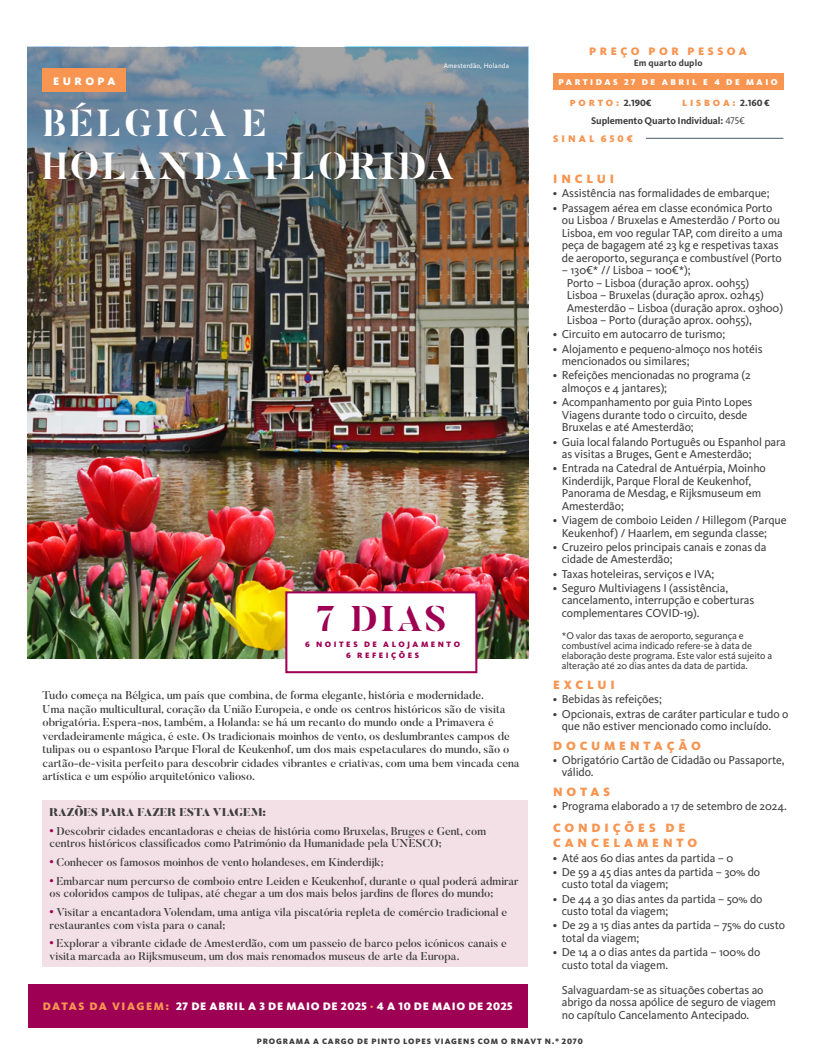
<style>
.page{position:relative;width:833px;height:1063px;background:#fff}
.page>*{position:absolute;margin:0;border:0;box-sizing:border-box;transform-origin:0 0}
.Titulo_branco{font:700 37.5px/43.8px "Butler Stencil";letter-spacing:.075em;color:#fff}
.Selo_Dias{font:700 35.5px "Butler Stencil";color:#9e0153}
.Bullets_Titulo{font:900 12.5px/15px "Kievit OT";letter-spacing:.31em;color:#f79551}
.t1{font:11.88px/12.5px "Kievit OT";letter-spacing:-.01em;color:#3e3e3f}
.Texto_Intro{font:500 11.25px/13.5px "Butler";color:#3e3e3f}
.Datas_Titulo{font:900 11.25px "Kievit OT";letter-spacing:.06em;color:#fff}
.Texto_Intro-2{font:900 11.25px "Butler";color:#3e3e3f}
.t2{font:900 11.25px "Kievit OT";letter-spacing:.31em;color:#f79551}
.Localizacao{font:900 11.25px "Kievit OT";letter-spacing:.305em;color:#fff}
.t3{font:10px/10px "Kievit OT";letter-spacing:-.01em;color:#3e3e3f}
.t4{font:700 10px "Kievit OT";letter-spacing:-.01em;color:#3e3e3f}
.t5{font:900 10px "Kievit OT";letter-spacing:.31em;color:#f79551}
.t6{font:900 9.38px "Kievit OT";letter-spacing:.31em;color:#f79551}
.t7{font:700 9.38px "Kievit OT";letter-spacing:.01em;color:#3e3e3f}
.t8{font:900 8.75px "Kievit OT";letter-spacing:.28em;color:#fff}
.t9{font:900 8.12px "Kievit OT";letter-spacing:.11em;color:#3e3e3f}
.Selo_alojamneto_refeicoes{font:900 8.12px/11.2px "Kievit OT";letter-spacing:.31em;color:#9e0153;text-align:center}
.Legenda{font:6.88px "Kievit OT";letter-spacing:.025em;color:#fff}
.s1{font-family:"Kievit OT";font-weight:900;font-size:15px;color:#9e0153}
.s2{color:#f79551}
.s3{font-weight:800;color:#3e3e3f}
.s4{font-weight:400}
</style>
<div class="page">
<img style="left:28px;top:47px;width:500px;height:611px">
<div style="left:42px;top:69px;width:84px;height:23px;background:#f79551"></div>
<div style="left:285px;top:591px;width:192px;height:82px;background:#fff;border:2px solid #9e0153"></div>
<div style="left:29px;top:984px;width:499px;height:44px;background:#9e0153"></div>
<div style="left:43px;top:801px;width:485px;height:166px;background:#f3e0e6"></div>
<hr style="left:646px;top:138px;width:137px;height:1px;background:#6b7a83">
<div style="left:553px;top:73px;width:230px;height:17px;background:#f79551"></div>
<p class="Localizacao" style="left:53px;top:74px;width:64px">EUROPA</p>
<p class="Legenda" style="left:444px;top:61px;width:67px">Amesterdão, Holanda</p>
<p class="Titulo_branco" style="left:43px;top:101px;width:413px">BÉLGICA E<br>HOLANDA FLORIDA</p>
<p class="Selo_Dias" style="left:316px;top:596px;width:132px">7 DIAS</p>
<p class="Selo_alojamneto_refeicoes" style="left:305px;top:639px;width:156px">6 NOITES DE ALOJAMENTO<br>6 REFEIÇÕES</p>
<p class="Texto_Intro" style="left:43px;top:689px;width:478px">Tudo começa na Bélgica, um país que combina, de forma elegante, história e modernidade.<br>Uma nação multicultural, coração da União Europeia, e onde os centros históricos são de visita obrigatória. Espera-nos, também, a Holanda: se há um recanto do mundo onde a Primavera é verdadeiramente mágica, é este. Os tradicionais moinhos de vento, os deslumbrantes campos de tulipas ou o espantoso Parque Floral de Keukenhof, um dos mais espetaculares do mundo, são o cartão-de-visita perfeito para descobrir cidades vibrantes e criativas, com uma bem vincada cena artística e um espólio arquitetónico valioso.</p>
<p class="Texto_Intro-2" style="left:50px;top:805px;width:218px">RAZÕES PARA FAZER ESTA VIAGEM:</p>
<p class="Texto_Intro" style="left:50px;top:825px;width:438px;line-height:12.5px"><span class="s1">·</span> Descobrir cidades encantadoras e cheias de história como Bruxelas, Bruges e Gent, com centros históricos classificados como Património da Humanidade pela UNESCO;</p>
<p class="Texto_Intro" style="left:50px;top:856px;width:335px"><span class="s1">·</span> Conhecer os famosos moinhos de vento holandeses, em Kinderdijk;</p>
<p class="Texto_Intro" style="left:50px;top:875px;width:470px;line-height:12.5px"><span class="s1">·</span> Embarcar num percurso de comboio entre Leiden e Keukenhof, durante o qual poderá admirar os coloridos campos de tulipas, até chegar a um dos mais belos jardins de flores do mundo;</p>
<p class="Texto_Intro" style="left:50px;top:906px;width:459px;line-height:12.5px"><span class="s1">·</span> Visitar a encantadora Volendam, uma antiga vila piscatória repleta de comércio tradicional e restaurantes com vista para o canal;</p>
<p class="Texto_Intro" style="left:50px;top:937px;width:459px;line-height:12.5px"><span class="s1">·</span> Explorar a vibrante cidade de Amesterdão, com um passeio de barco pelos icónicos canais e visita marcada ao Rijksmuseum, um dos mais renomados museus de arte da Europa.</p>
<p class="Datas_Titulo" style="left:43px;top:999px;width:471px"><span class="s2">DATAS DA VIAGEM:</span> 27 DE ABRIL A 3 DE MAIO DE 2025 <span class="s2">·</span> 4 A 10 DE MAIO DE 2025</p>
<p class="t2" style="left:589px;top:44px;width:159px">PREÇO POR PESSOA</p>
<p class="t7" style="left:634px;top:57px;width:70px">Em quarto duplo</p>
<p class="t8" style="left:558px;top:77px;width:221px">PARTIDAS 27 DE ABRIL E 4 DE MAIO</p>
<p class="t6" style="left:682px;top:98px;width:89px">LISBOA: <span class="s3">2.160 €</span></p>
<p class="t6" style="left:570px;top:98px;width:83px">P O RT O : <span class="s3">2.190€</span></p>
<p class="t4" style="left:591px;top:114px;width:155px">Suplemento Quarto Individual: <span class="s4">475€</span></p>
<p class="t5" style="left:553px;top:133px;width:81px">SINAL 650€</p>
<p class="Bullets_Titulo" style="left:553px;top:171px;width:63px">INCLUI</p>
<p class="t1" style="left:553px;top:187px;width:218px">• Assistência nas formalidades de embarque;</p>
<p class="t1" style="left:562px;top:201px;width:222px;text-indent:-9px">• Passagem aérea em classe económica Porto ou Lisboa / Bruxelas e Amesterdão / Porto ou Lisboa, em voo regular TAP, com direito a uma peça de bagagem até 23 kg e respetivas taxas de aeroporto, segurança e combustível (Porto</p>
<p class="t1" style="left:567px;top:264px;width:218px;text-indent:-5px">– 130€* // Lisboa – 100€*);<br>Porto – Lisboa (duração aprox. 00h55)<br>Lisboa – Bruxelas (duração aprox. 02h45)<br>Amesterdão – Lisboa (duração aprox. 03h00)<br>Lisboa – Porto (duração aprox. 00h55),</p>
<p class="t1" style="left:553px;top:328px;width:174px">• Circuito em autocarro de turismo;</p>
<p class="t1" style="left:562px;top:342px;width:202px;text-indent:-9px">• Alojamento e pequeno-almoço nos hotéis mencionados ou similares;</p>
<p class="t1" style="left:562px;top:369px;width:191px;text-indent:-9px">• Refeições mencionadas no programa (2 almoços e 4 jantares);</p>
<p class="t1" style="left:562px;top:396px;width:192px;text-indent:-9px">• Acompanhamento por guia Pinto Lopes<br>Viagens durante todo o circuito, desde<br>Bruxelas e até Amesterdão;</p>
<p class="t1" style="left:562px;top:435px;width:226px;text-indent:-9px">• Guia local falando Português ou Espanhol para as visitas a Bruges, Gent e Amesterdão;</p>
<p class="t1" style="left:562px;top:462px;width:206px;text-indent:-9px">• Entrada na Catedral de Antuérpia, Moinho Kinderdijk, Parque Floral de Keukenhof, Panorama de Mesdag, e Rijksmuseum em Amesterdão;</p>
<p class="t1" style="left:562px;top:514px;width:226px;text-indent:-9px">• Viagem de comboio Leiden / Hillegom (Parque<br>Keukenhof) / Haarlem, em segunda classe;</p>
<p class="t1" style="left:562px;top:541px;width:206px;text-indent:-9px">• Cruzeiro pelos principais canais e zonas da cidade de Amesterdão;</p>
<p class="t1" style="left:553px;top:567px;width:163px">• Taxas hoteleiras, serviços e IVA;</p>
<p class="t1" style="left:562px;top:582px;width:194px;text-indent:-9px">• Seguro Multiviagens I (assistência, cancelamento, interrupção e coberturas complementares COVID-19).</p>
<p class="t3" style="left:562px;top:631px;width:212px">*O valor das taxas de aeroporto, segurança e combustível acima indicado refere-se à data de elaboração deste programa. Este valor está sujeito a alteração até 20 dias antes da data de partida.</p>
<p class="Bullets_Titulo" style="left:553px;top:677px;width:63px">EXCLUI</p>
<p class="t1" style="left:553px;top:693px;width:110px">• Bebidas às refeições;</p>
<p class="t1" style="left:562px;top:707px;width:228px;text-indent:-9px">• Opcionais, extras de caráter particular e tudo o que não estiver mencionado como incluído.</p>
<p class="Bullets_Titulo" style="left:553px;top:738px;width:149px">DOCUMENTAÇÃO</p>
<p class="t1" style="left:562px;top:754px;width:224px;text-indent:-9px">• Obrigatório Cartão de Cidadão ou Passaporte, válido.</p>
<p class="Bullets_Titulo" style="left:553px;top:784px;width:58px">NOTAS</p>
<p class="t1" style="left:553px;top:800px;width:235px">• Programa elaborado a 17 de setembro de 2024.</p>
<p class="Bullets_Titulo" style="left:553px;top:821px;width:146px">CONDIÇÕES DE<br>CANCELAMENTO</p>
<p class="t1" style="left:553px;top:851px;width:182px">• Até aos 60 dias antes da partida – 0</p>
<p class="t1" style="left:562px;top:866px;width:200px;text-indent:-9px">• De 59 a 45 dias antes da partida – 30% do custo total da viagem;</p>
<p class="t1" style="left:562px;top:892px;width:202px;text-indent:-9px">• De 44 a 30 dias antes da partida – 50% do custo total da viagem;</p>
<p class="t1" style="left:562px;top:919px;width:225px;text-indent:-9px">• De 29 a 15 dias antes da partida – 75% do custo total da viagem;</p>
<p class="t1" style="left:562px;top:946px;width:200px;text-indent:-9px">• De 14 a 0 dias antes da partida – 100% do custo total da viagem.</p>
<p class="t1" style="left:562px;top:983px;width:216px">Salvaguardam-se as situações cobertas ao abrigo da nossa apólice de seguro de viagem no capítulo Cancelamento Antecipado.</p>
<p class="t9" style="left:257px;top:1036px;width:328px">PROGRAMA A CARGO DE PINTO LOPES VIAGENS COM O RNAVT N.º 2070</p>
</div>
